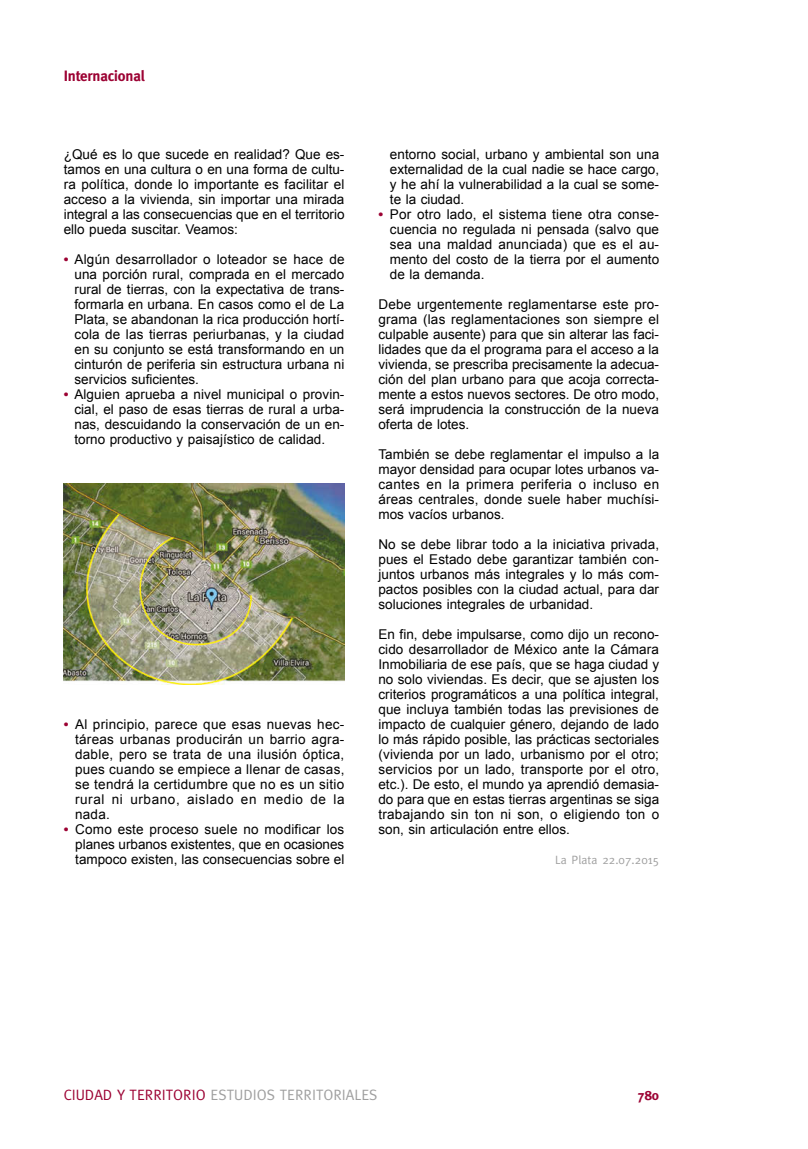
<style>
.page{position:relative;width:808px;height:1149px;background:#fff}
.page>*{position:absolute;margin:0;border:0;box-sizing:border-box;transform-origin:0 0}
.t1{font:15px "Meta";color:#9f9f9f}
.t2{font:700 15px "Meta";letter-spacing:-.005em;color:#9c0233}
.t3{font:13.5px/15px "Arial";color:#000;text-align:justify}
.t4{font:700 13.5px "Meta";color:#9c0233}
.t5{font:12px "Meta";letter-spacing:.005em;color:#9f9f9f}
.s1{font-weight:700;color:#9c0233}
.s2{color:#9c0233}
</style>
<div class="page">
<img style="left:64px;top:483px;width:280px;height:200px">
<p class="t2" style="left:64px;top:67px;width:83px">Internacional</p>
<p class="t3" style="left:64px;top:146px;width:282px">¿Qué es lo que sucede en realidad? Que es&shy;tamos en una cultura o en una forma de cultu&shy;ra política, donde lo importante es facilitar el acceso a la vivienda, sin importar una mirada integral a las consecuencias que en el territorio ello pueda suscitar. Veamos:</p>
<p class="t3" style="left:75px;top:251px;width:272px;text-indent:-11px"><span class="s1">•</span> Algún desarrollador o loteador se hace de una porción rural, comprada en el mercado rural de tierras, con la expectativa de trans&shy;formarla en urbana. En casos como el de La Plata, se abandonan la rica producción hortí&shy;cola de las tierras periurbanas, y la ciudad en su conjunto se está transformando en un cinturón de periferia sin estructura urbana ni servicios suficientes.</p>
<p class="t3" style="left:75px;top:386px;width:271px;text-indent:-11px"><span class="s1">•</span> Alguien aprueba a nivel municipal o provin&shy;cial, el paso de esas tierras de rural a urba&shy;nas, descuidando la conservación de un en&shy;torno productivo y paisajístico de calidad.</p>
<p class="t3" style="left:75px;top:716px;width:271px;text-indent:-11px"><span class="s1">•</span> Al principio, parece que esas nuevas hec&shy;táreas urbanas producirán un barrio agra&shy;dable, pero se trata de una ilusión óptica, pues cuando se empiece a llenar de casas, se tendrá la certidumbre que no es un sitio rural ni urbano, aislado en medio de la nada.</p>
<p class="t3" style="left:75px;top:821px;width:271px;text-indent:-11px"><span class="s1">•</span> Como este proceso suele no modificar los planes urbanos existentes, que en ocasiones tampoco existen, las consecuencias sobre el</p>
<p class="t3" style="left:390px;top:146px;width:271px">entorno social, urbano y ambiental son una externalidad de la cual nadie se hace cargo, y he ahí la vulnerabilidad a la cual se some&shy;te la ciudad.</p>
<p class="t3" style="left:390px;top:206px;width:271px;text-indent:-11px"><span class="s1">•</span> Por otro lado, el sistema tiene otra conse&shy;cuencia no regulada ni pensada (salvo que sea una maldad anunciada) que es el au&shy;mento del costo de la tierra por el aumento de la demanda.</p>
<p class="t3" style="left:378px;top:296px;width:282px">Debe urgentemente reglamentarse este pro&shy;grama (las reglamentaciones son siempre el culpable ausente) para que sin alterar las faci&shy;lidades que da el programa para el acceso a la vivienda, se prescriba precisamente la adecua&shy;ción del plan urbano para que acoja correcta&shy;mente a estos nuevos sectores. De otro modo, será imprudencia la construcción de la nueva oferta de lotes.</p>
<p class="t3" style="left:378px;top:446px;width:282px">También se debe reglamentar el impulso a la mayor densidad para ocupar lotes urbanos va&shy;cantes en la primera periferia o incluso en áreas centrales, donde suele haber muchísi&shy;mos vacíos urbanos.</p>
<p class="t3" style="left:378px;top:536px;width:282px">No se debe librar todo a la iniciativa privada, pues el Estado debe garantizar también con&shy;juntos urbanos más integrales y lo más com&shy;pactos posibles con la ciudad actual, para dar soluciones integrales de urbanidad.</p>
<p class="t3" style="left:378px;top:626px;width:282px">En fin, debe impulsarse, como dijo un recono&shy;cido desarrollador de México ante la Cámara Inmobiliaria de ese país, que se haga ciudad y no solo viviendas. Es decir, que se ajusten los criterios programáticos a una política integral, que incluya también todas las previsiones de impacto de cualquier género, dejando de lado lo más rápido posible, las prácticas sectoriales (vivienda por un lado, urbanismo por el otro; servicios por un lado, transporte por el otro, etc.). De esto, el mundo ya aprendió demasia&shy;do para que en estas tierras argentinas se siga trabajando sin ton ni son, o eligiendo ton o son, sin articulación entre ellos.</p>
<p class="t5" style="left:555px;top:852px;width:106px">La Plata 22.07.2015</p>
<p class="t1" style="left:64px;top:1085px;width:315px"><span class="s2">CIUDAD Y TERRITORIO</span> ESTUDIOS TERRITORIALES</p>
<p class="t4" style="left:637px;top:1086px;width:23px">780</p>
</div>
